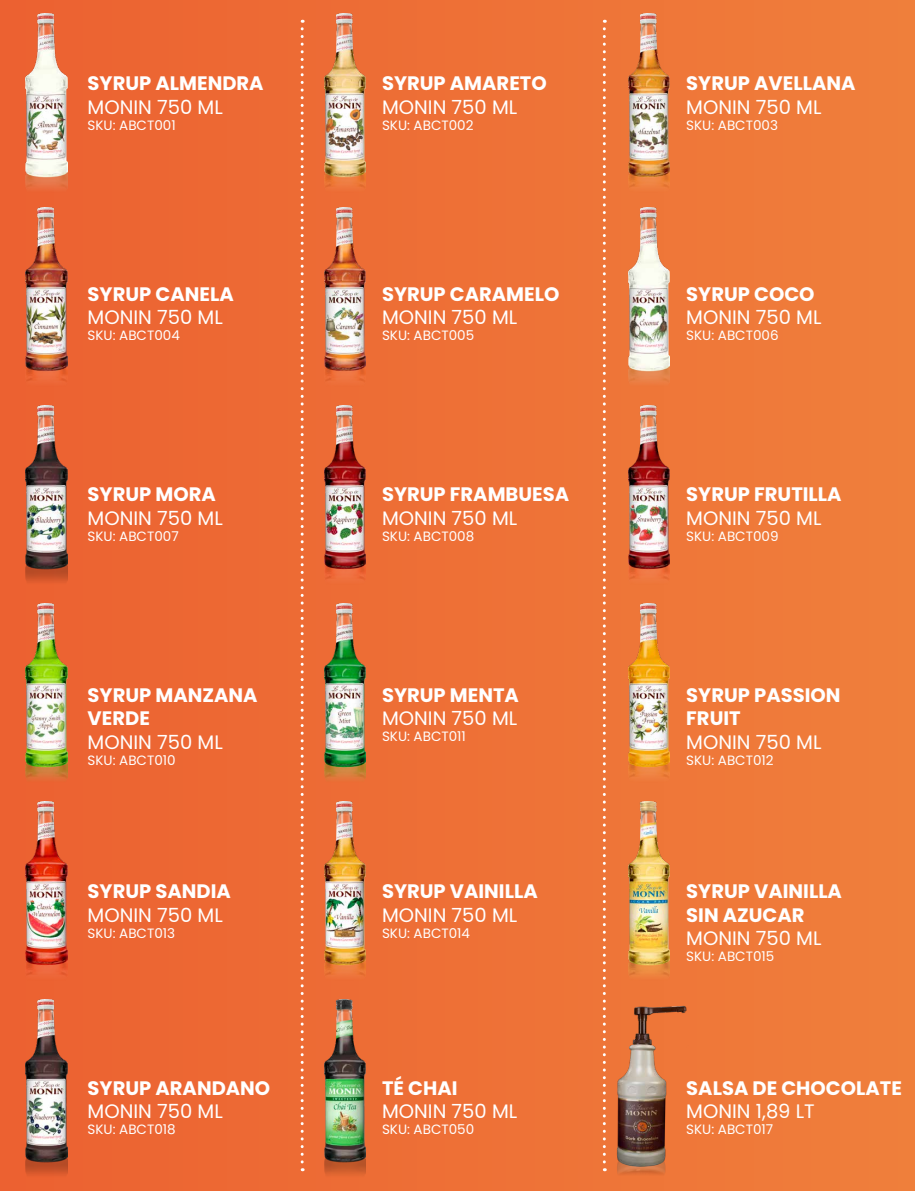
<style>
.page{position:relative;width:915px;height:1191px;background:#fff}
.page>*{position:absolute;margin:0;border:0;box-sizing:border-box;transform-origin:0 0}
.t1{font:700 19.5px/23.4px "Poppins";color:#fff}
.t2{font:19.5px "Poppins";color:#fff}
.t3{font:13.5px "Poppins";color:#fff}
</style>
<div class="page">
<div style="left:0;top:0;width:914px;height:1191px;background:linear-gradient(to right,#ec6131,#ef7f3b)"></div>
<svg style="left:300px;top:29px;width:3px;height:1142px"></svg>
<svg style="left:602px;top:29px;width:3px;height:1142px;background:#f19566"></svg>
<img style="left:26px;top:14px;width:41px;height:178px">
<img style="left:324px;top:14px;width:41px;height:178px">
<img style="left:628px;top:14px;width:41px;height:178px">
<img style="left:26px;top:208px;width:41px;height:178px">
<img style="left:628px;top:208px;width:41px;height:178px">
<img style="left:324px;top:208px;width:41px;height:178px">
<img style="left:26px;top:406px;width:41px;height:178px">
<img style="left:324px;top:406px;width:41px;height:178px">
<img style="left:628px;top:406px;width:41px;height:178px">
<img style="left:26px;top:603px;width:41px;height:179px">
<img style="left:324px;top:603px;width:41px;height:179px">
<img style="left:628px;top:603px;width:41px;height:179px">
<img style="left:26px;top:802px;width:41px;height:178px">
<img style="left:324px;top:802px;width:41px;height:178px">
<img style="left:628px;top:802px;width:41px;height:178px">
<img style="left:610px;top:999px;width:78px;height:179px">
<img style="left:26px;top:999px;width:41px;height:179px">
<img style="left:324px;top:999px;width:41px;height:179px">
<p class="t1" style="left:88px;top:72px;width:177px">SYRUP ALMENDRA</p>
<p class="t2" style="left:88px;top:96px;width:137px">MONIN 750 ML</p>
<p class="t3" style="left:88px;top:117px;width:89px">SKU: ABCT001</p>
<p class="t1" style="left:88px;top:282px;width:147px">SYRUP CANELA</p>
<p class="t2" style="left:88px;top:306px;width:137px">MONIN 750 ML</p>
<p class="t3" style="left:88px;top:328px;width:94px">SKU: ABCT004</p>
<p class="t1" style="left:88px;top:483px;width:130px">SYRUP MORA</p>
<p class="t2" style="left:88px;top:507px;width:137px">MONIN 750 ML</p>
<p class="t3" style="left:88px;top:528px;width:93px">SKU: ABCT007</p>
<p class="t1" style="left:88px;top:683px;width:171px">SYRUP MANZANA<br>VERDE</p>
<p class="t2" style="left:88px;top:730px;width:137px">MONIN 750 ML</p>
<p class="t3" style="left:88px;top:752px;width:89px">SKU: ABCT010</p>
<p class="t1" style="left:88px;top:880px;width:145px">SYRUP SANDIA</p>
<p class="t2" style="left:88px;top:903px;width:137px">MONIN 750 ML</p>
<p class="t3" style="left:88px;top:925px;width:89px">SKU: ABCT013</p>
<p class="t1" style="left:88px;top:1076px;width:184px">SYRUP ARANDANO</p>
<p class="t2" style="left:88px;top:1099px;width:137px">MONIN 750 ML</p>
<p class="t3" style="left:88px;top:1121px;width:90px">SKU: ABCT018</p>
<p class="t1" style="left:382px;top:72px;width:166px">SYRUP AMARETO</p>
<p class="t2" style="left:382px;top:96px;width:137px">MONIN 750 ML</p>
<p class="t3" style="left:382px;top:117px;width:93px">SKU: ABCT002</p>
<p class="t1" style="left:382px;top:282px;width:179px">SYRUP CARAMELO</p>
<p class="t2" style="left:382px;top:306px;width:137px">MONIN 750 ML</p>
<p class="t3" style="left:382px;top:328px;width:94px">SKU: ABCT005</p>
<p class="t1" style="left:382px;top:483px;width:189px">SYRUP FRAMBUESA</p>
<p class="t2" style="left:382px;top:507px;width:137px">MONIN 750 ML</p>
<p class="t3" style="left:382px;top:528px;width:94px">SKU: ABCT008</p>
<p class="t1" style="left:382px;top:683px;width:138px">SYRUP MENTA</p>
<p class="t2" style="left:382px;top:707px;width:137px">MONIN 750 ML</p>
<p class="t3" style="left:382px;top:729px;width:85px">SKU: ABCT011</p>
<p class="t1" style="left:382px;top:880px;width:157px">SYRUP VAINILLA</p>
<p class="t2" style="left:382px;top:903px;width:137px">MONIN 750 ML</p>
<p class="t3" style="left:382px;top:925px;width:89px">SKU: ABCT014</p>
<p class="t1" style="left:382px;top:1076px;width:77px">TÉ CHAI</p>
<p class="t2" style="left:382px;top:1099px;width:137px">MONIN 750 ML</p>
<p class="t3" style="left:382px;top:1121px;width:94px">SKU: ABCT050</p>
<p class="t1" style="left:686px;top:72px;width:171px">SYRUP AVELLANA</p>
<p class="t2" style="left:686px;top:96px;width:137px">MONIN 750 ML</p>
<p class="t3" style="left:686px;top:117px;width:93px">SKU: ABCT003</p>
<p class="t1" style="left:686px;top:282px;width:130px">SYRUP COCO</p>
<p class="t2" style="left:686px;top:306px;width:137px">MONIN 750 ML</p>
<p class="t3" style="left:686px;top:328px;width:94px">SKU: ABCT006</p>
<p class="t1" style="left:686px;top:483px;width:157px">SYRUP FRUTILLA</p>
<p class="t2" style="left:686px;top:507px;width:137px">MONIN 750 ML</p>
<p class="t3" style="left:686px;top:528px;width:94px">SKU: ABCT009</p>
<p class="t1" style="left:686px;top:683px;width:156px">SYRUP PASSION<br>FRUIT</p>
<p class="t2" style="left:686px;top:730px;width:137px">MONIN 750 ML</p>
<p class="t3" style="left:686px;top:752px;width:89px">SKU: ABCT012</p>
<p class="t1" style="left:686px;top:880px;width:157px">SYRUP VAINILLA<br>SIN AZUCAR</p>
<p class="t2" style="left:686px;top:927px;width:137px">MONIN 750 ML</p>
<p class="t3" style="left:686px;top:948px;width:89px">SKU: ABCT015</p>
<p class="t1" style="left:686px;top:1076px;width:217px">SALSA DE CHOCOLATE</p>
<p class="t2" style="left:686px;top:1099px;width:130px">MONIN 1,89 LT</p>
<p class="t3" style="left:686px;top:1121px;width:88px">SKU: ABCT017</p>
</div>
